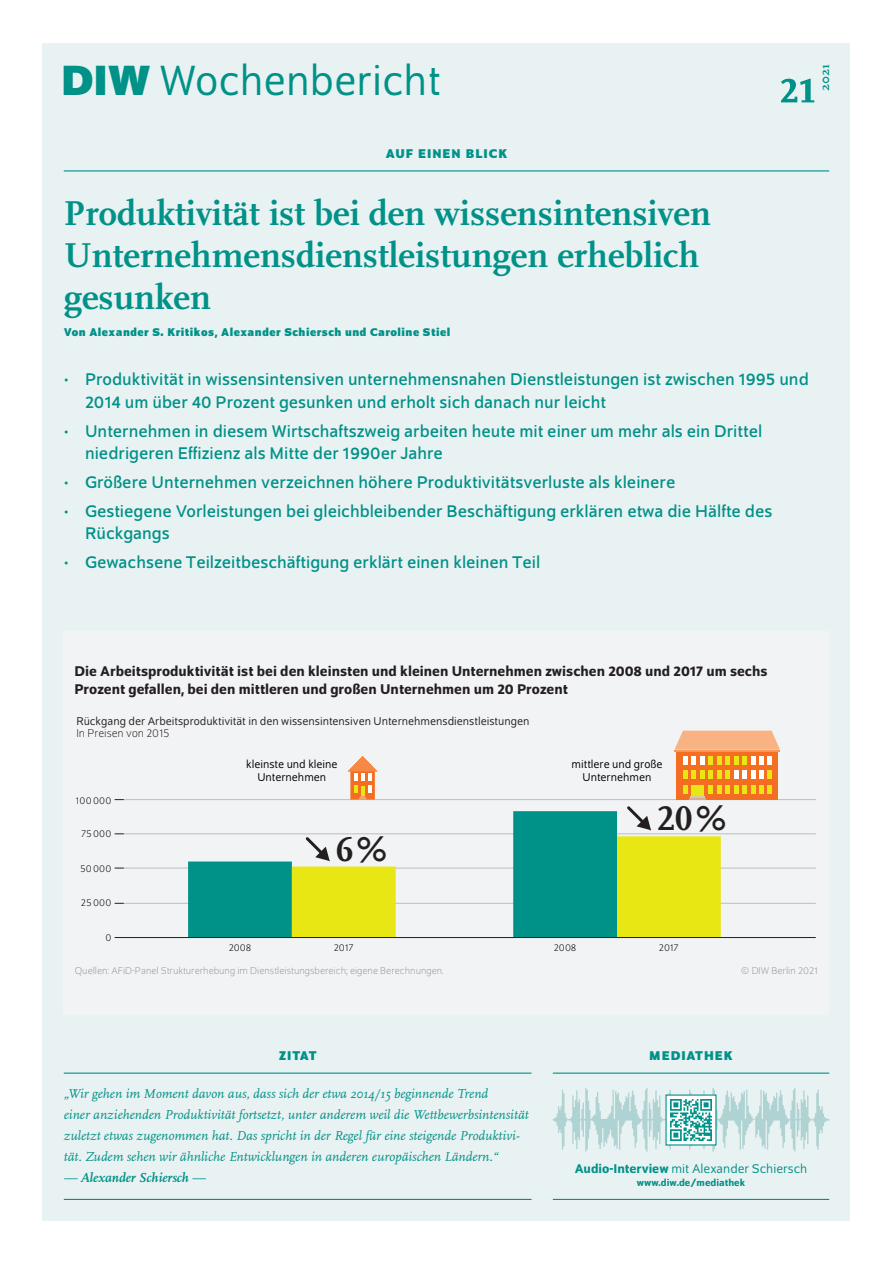
<style>
.page{position:relative;width:893px;height:1263px;background:#fff}
.page>*{position:absolute;margin:0;border:0;box-sizing:border-box;transform-origin:0 0}
.t1{font:700 51px "Scala Pro";color:#009188}
.t2{font:45px "Schumpeter Blond";color:#009188}
.t3{font:700 36px/42px "Scala Pro";color:#009188}
.t4{font:700 36px "Scala Pro";color:#231f20}
.t5{font:18px/22.5px "Schumpeter";color:#009188}
.t6{font:500 15px/18px "Schumpeter";color:#231f20}
.t7{font:italic 13.5px/21px "Scala Pro";color:#009188}
.t8{font:13.5px "Schumpeter Blond";color:#009188}
.t9{font:700 13.5px "Schumpeter";letter-spacing:.075em;color:#009188}
.t10{font:italic 700 13.5px "Scala Pro";color:#009188}
.t11{font:700 13.5px "Scala Pro";color:#009188}
.t12{font:12px "Schumpeter Blond";color:#231f20}
.t13{font:700 12px "Schumpeter";letter-spacing:.04em;color:#009188}
.t14{font:12px/12.3px "Schumpeter Blond";color:#000001;text-align:center}
.t15{font:300 12px "Schumpeter";color:#231f20}
.t16{font:300 10.5px "Schumpeter";color:#939598}
.t17{font:300 10.5px "Schumpeter";letter-spacing:.01em;color:#000001}
.t18{font:500 10.5px "Schumpeter";color:#009188}
.s1{font-family:"Schumpeter";font-weight:700}
.s2{font-weight:400}
.s3{font-family:"Schumpeter";font-weight:500}
</style>
<div class="page">
<div style="left:43px;top:43px;width:807px;height:1177px;background:#e9f2f2"></div>
<div style="left:64px;top:631px;width:765px;height:384px;background:#f2f3f4"></div>
<hr style="left:123px;top:903px;width:692px;height:1px;background:#bcbdc0">
<hr style="left:123px;top:868px;width:692px;height:1px;background:#bcbdc0">
<hr style="left:123px;top:833px;width:692px;height:1px;background:#bcbdc0">
<hr style="left:123px;top:799px;width:692px;height:1px;background:#bcbdc0">
<svg style="left:188px;top:833px;width:104px;height:104px;fill:#009188"></svg>
<hr style="left:123px;top:937px;width:692px;height:1px;background:#231f20">
<div style="left:677px;top:751px;width:101px;height:49px;background:#f36e21"></div>
<hr style="left:674px;top:750px;width:106px;height:1px;background:#f7975a">
<svg style="left:292px;top:756px;width:480px;height:181px"></svg>
<svg style="left:674px;top:731px;width:106px;height:19px;background:#f8b88c"></svg>
<hr style="left:553px;top:1072px;width:276px;height:2px;background:#009188">
<hr style="left:553px;top:1199px;width:276px;height:1px;background:#009188">
<svg style="left:553px;top:1088px;width:276px;height:63px"></svg>
<div style="left:666px;top:1095px;width:50px;height:50px;background:#fff"></div>
<img style="left:670px;top:1099px;width:42px;height:42px">
<hr style="left:64px;top:1072px;width:467px;height:2px;background:#009188">
<hr style="left:64px;top:1199px;width:467px;height:1px;background:#009188">
<hr style="left:64px;top:170px;width:765px;height:1px;background:#009188">
<h2 class="t2" style="left:61px;top:59px;width:381px"><span class="s1">DIW</span> Wochenbericht</h2>
<h1 class="t1" style="left:780px;top:48px;width:37px">21</h1>
<p class="t11" style="left:815px;top:91px;width:29px;rotate:-90deg">2021</p>
<p class="t9" style="left:386px;top:146px;width:123px">AUF EINEN BLICK</p>
<h3 class="t3" style="left:64px;top:190px;width:649px">Produktivität ist bei den wissensintensiven<br>Unternehmensdienstleistungen erheblich gesunken</h3>
<p class="t13" style="left:64px;top:325px;width:388px">Von Alexander S. Kritikos, Alexander Schiersch und Caroline Stiel</p>
<p class="t5" style="left:85px;top:369px;width:725px;text-indent:-21px">• Produktivität in wissensintensiven unternehmensnahen Dienstleistungen ist zwischen 1995 und<br>2014 um über 40 Prozent gesunken und erholt sich danach nur leicht</p>
<p class="t5" style="left:85px;top:420px;width:679px;text-indent:-21px">• Unternehmen in diesem Wirtschaftszweig arbeiten heute mit einer um mehr als ein Drittel niedrigeren Effizienz als Mitte der 1990er Jahre</p>
<p class="t5" style="left:64px;top:471px;width:613px">• Größere Unternehmen verzeichnen höhere Produktivitätsverluste als kleinere</p>
<p class="t5" style="left:85px;top:500px;width:689px;text-indent:-21px">• Gestiegene Vorleistungen bei gleichbleibender Beschäftigung erklären etwa die Hälfte des<br>Rückgangs</p>
<p class="t5" style="left:64px;top:552px;width:478px">• Gewachsene Teilzeitbeschäftigung erklärt einen kleinen Teil</p>
<p class="t6" style="left:74px;top:662px;width:695px">Die Arbeitsproduktivität ist bei den kleinsten und kleinen Unternehmen zwischen 2008 und 2017 um sechs<br>Prozent gefallen, bei den mittleren und großen Unternehmen um 20 Prozent</p>
<p class="t12" style="left:76px;top:715px;width:454px">Rückgang der Arbeitsproduktivität in den wissensintensiven Unternehmensdienstleistungen</p>
<p class="t15" style="left:76px;top:728px;width:95px">In Preisen von 2015</p>
<p class="t17" style="left:76px;top:795px;width:37px">100 000</p>
<p class="t17" style="left:81px;top:829px;width:32px">75 000</p>
<p class="t17" style="left:80px;top:863px;width:33px">50 000</p>
<p class="t17" style="left:81px;top:897px;width:32px">25 000</p>
<p class="t17" style="left:105px;top:933px;width:7px">0</p>
<p class="t14" style="left:246px;top:759px;width:93px">kleinste und kleine<br>Unternehmen</p>
<p class="t14" style="left:572px;top:759px;width:92px">mittlere und große<br>Unternehmen</p>
<h3 class="t4" style="left:336px;top:823px;width:53px">6 %</h3>
<h3 class="t4" style="left:657px;top:792px;width:71px">20 %</h3>
<p class="t17" style="left:229px;top:942px;width:24px">2008</p>
<p class="t17" style="left:334px;top:942px;width:21px">2017</p>
<p class="t17" style="left:554px;top:942px;width:24px">2008</p>
<p class="t17" style="left:659px;top:942px;width:21px">2017</p>
<p class="t16" style="left:75px;top:966px;width:371px">Quellen: AFiD-Panel Strukturerhebung im Dienstleistungsbereich; eigene Berechnungen.</p>
<p class="t16" style="left:741px;top:966px;width:78px">© DIW Berlin 2021</p>
<p class="t9" style="left:279px;top:1048px;width:39px">ZITAT</p>
<p class="t7" style="left:64px;top:1083px;width:466px">„Wir gehen im Moment davon aus, dass sich der etwa 2014/15 beginnende Trend<br>einer anziehenden Produktivität fortsetzt, unter anderem weil die Wettbewerbsintensität zuletzt etwas zugenommen hat. Das spricht in der Regel für eine steigende Produktivi&shy;tät. Zudem sehen wir ähnliche Entwicklungen in anderen europäischen Ländern.“</p>
<p class="t10" style="left:64px;top:1167px;width:143px"><span class="s2">—</span> Alexander Schiersch <span class="s2">—</span></p>
<p class="t9" style="left:649px;top:1048px;width:85px">MEDIATHEK</p>
<p class="t8" style="left:575px;top:1162px;width:234px"><span class="s3">Audio-Interview</span> mit Alexander Schiersch</p>
<p class="t18" style="left:637px;top:1177px;width:110px">www.diw.de/mediathek</p>
</div>
